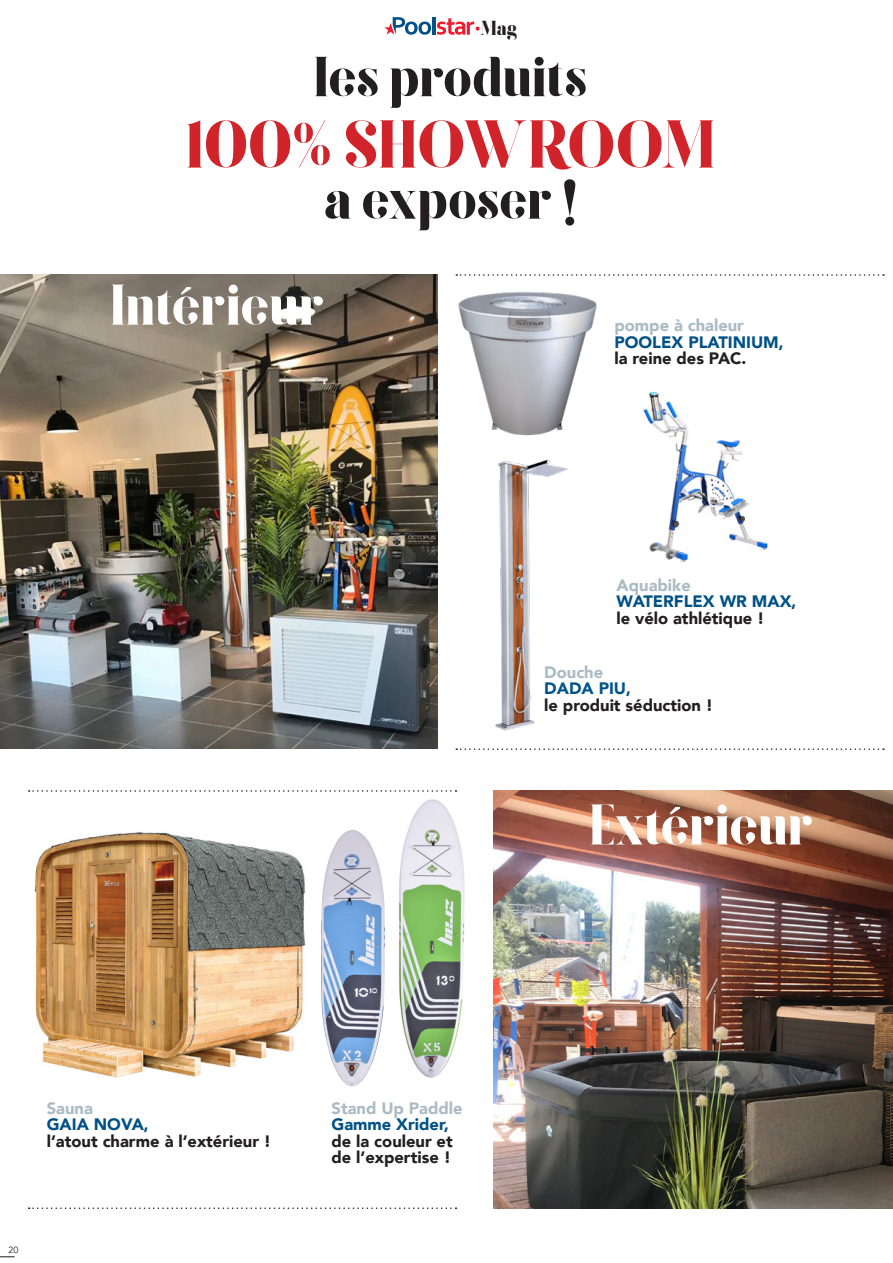
<style>
.page{position:relative;width:893px;height:1263px;background:#fff}
.page>*{position:absolute;margin:0;border:0;box-sizing:border-box;transform-origin:0 0}
.t1{font:67.5px "Goku";color:#d1232a}
.t2{font:57.15px "Goku";color:#fff}
.t3{font:56.25px "Goku";color:#231f20}
.t4{font:20.25px "Goku";color:#231f20}
.t5{font:900 16.5px "Avenir";color:#231f20}
.t6{font:900 16.5px "Avenir";color:#015186}
.t7{font:900 16.5px "Avenir";color:#abbbc3}
.t8{font:900 16.5px "Avenir";color:#015388}
.t9{font:9px "Avenir";color:#231f20}
</style>
<div class="page">
<img style="left:0;top:274px;width:29px;height:474px">
<img style="left:29px;top:17px;width:864px;height:1192px">
<svg style="left:0;top:1256px;width:15px;height:1px"></svg>
<p class="t4" style="left:480px;top:17px;width:38px">Mag</p>
<p class="t3" style="left:314px;top:47px;width:275px">les produits</p>
<p class="t1" style="left:186px;top:108px;width:531px">100% SHOWROOM</p>
<p class="t3" style="left:324px;top:169px;width:255px">a exposer !</p>
<p class="t2" style="left:110px;top:275px;width:216px">Intérieur</p>
<p class="t7" style="left:614px;top:311px;width:131px">pompe à chaleur</p>
<p class="t6" style="left:614px;top:328px;width:171px">POOLEX PLATINIUM,</p>
<p class="t5" style="left:614px;top:344px;width:134px">la reine des PAC.</p>
<p class="t7" style="left:617px;top:571px;width:76px">Aquabike</p>
<p class="t6" style="left:617px;top:587px;width:181px">WATERFLEX WR MAX,</p>
<p class="t5" style="left:617px;top:604px;width:149px">le vélo athlétique !</p>
<p class="t7" style="left:544px;top:658px;width:60px">Douche</p>
<p class="t8" style="left:544px;top:674px;width:88px">DADA PIU,</p>
<p class="t5" style="left:544px;top:691px;width:170px">le produit séduction !</p>
<p class="t2" style="left:589px;top:794px;width:225px">Extérieur</p>
<p class="t7" style="left:47px;top:1094px;width:48px">Sauna</p>
<p class="t6" style="left:47px;top:1110px;width:104px">GAIA NOVA,</p>
<p class="t5" style="left:47px;top:1127px;width:226px">l’atout charme à l’extérieur !</p>
<p class="t9" style="left:9px;top:1244px;width:12px">20</p>
<p class="t7" style="left:332px;top:1094px;width:133px">Stand Up Paddle</p>
<p class="t6" style="left:332px;top:1110px;width:119px">Gamme Xrider,</p>
<p class="t5" style="left:332px;top:1127px;width:123px">de la couleur et</p>
<p class="t5" style="left:332px;top:1143px;width:121px">de l’expertise !</p>
</div>
